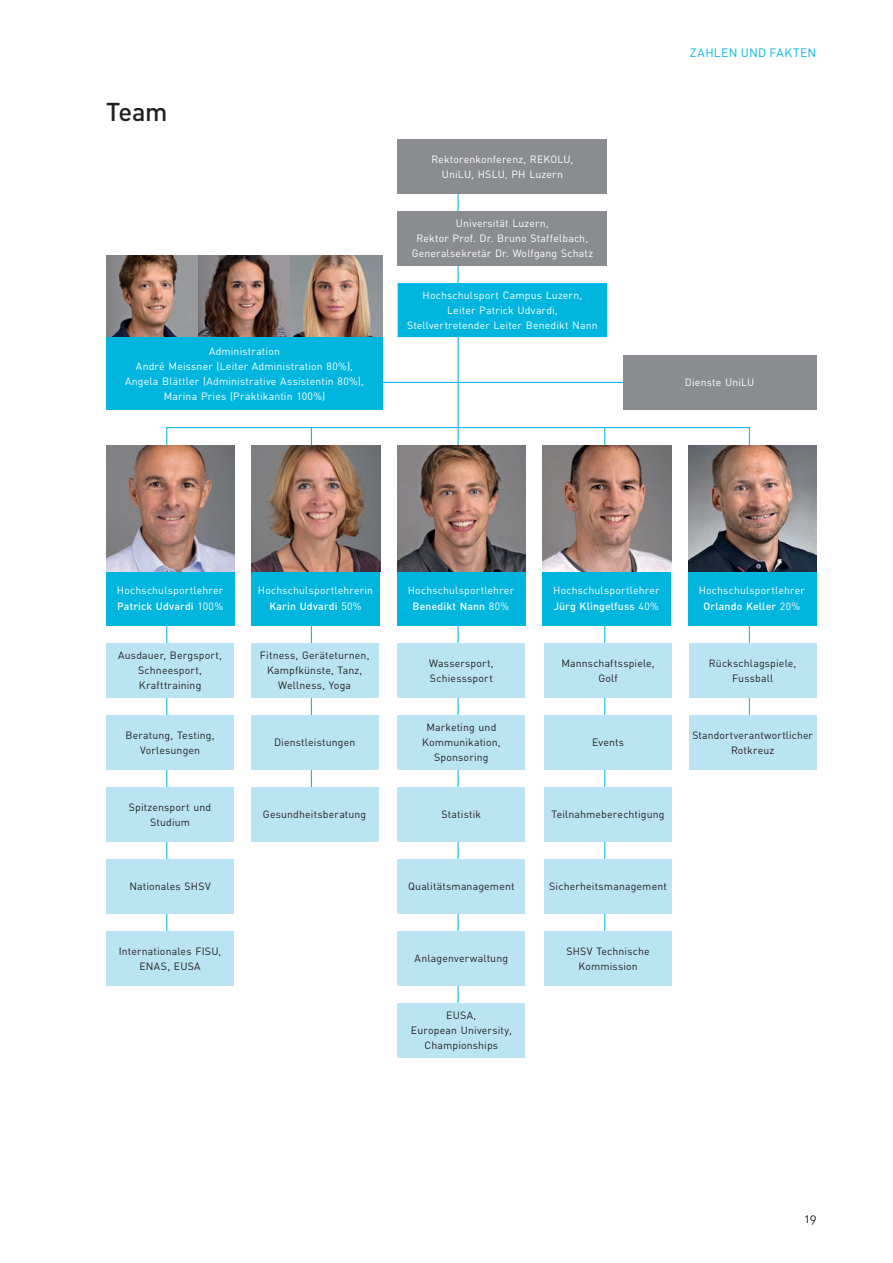
<style>
.page{position:relative;width:893px;height:1263px;background:#fff}
.page>*{position:absolute;margin:0;border:0;box-sizing:border-box;transform-origin:0 0}
.HSCL_Haupttitel{font:500 25.5px "DINOT";color:#231f20}
.t1{font:12.75px "DINOT";color:#231f20}
.HSCL_Kopfbereichstit{font:12px "DINOT";letter-spacing:.035em;color:#00b6de}
.HSCL_Organigramm{font:10.5px/15px "DINOT";letter-spacing:.015em;color:#231f20;text-align:center}
.HSCL_Organigramm-2{font:10.5px "DINOT";letter-spacing:.015em;color:#fff}
.HSCL_Organigramm-3{font:500 10.5px "DINOT";letter-spacing:.015em;color:#fff}
.s1{font-weight:400}
</style>
<div class="page">
<hr style="left:166px;top:427px;width:1px;height:527px;background:#00b6de">
<hr style="left:604px;top:427px;width:1px;height:527px;background:#00b6de">
<hr style="left:458px;top:181px;width:1px;height:829px;background:#00b6de">
<hr style="left:311px;top:427px;width:1px;height:406px;background:#00b6de">
<hr style="left:749px;top:427px;width:1px;height:333px;background:#00b6de">
<hr style="left:166px;top:427px;width:583px;height:1px;background:#00b6de">
<hr style="left:373px;top:382px;width:329px;height:1px;background:#00b6de">
<div style="left:106px;top:571px;width:129px;height:54px;background:#00b6de"></div>
<div style="left:252px;top:571px;width:128px;height:54px;background:#00b6de"></div>
<div style="left:397px;top:571px;width:129px;height:54px;background:#00b6de"></div>
<div style="left:543px;top:571px;width:128px;height:54px;background:#00b6de"></div>
<div style="left:688px;top:571px;width:128px;height:54px;background:#00b6de"></div>
<img style="left:106px;top:445px;width:129px;height:126px">
<img style="left:252px;top:445px;width:128px;height:126px">
<img style="left:397px;top:445px;width:129px;height:126px">
<img style="left:543px;top:445px;width:128px;height:126px">
<img style="left:688px;top:445px;width:128px;height:126px">
<div style="left:106px;top:643px;width:128px;height:54px;background:#bbe4f3"></div>
<div style="left:544px;top:643px;width:128px;height:54px;background:#bbe4f3"></div>
<div style="left:398px;top:643px;width:127px;height:54px;background:#bbe4f3"></div>
<div style="left:398px;top:139px;width:209px;height:54px;background:#8a8c8f"></div>
<div style="left:251px;top:643px;width:127px;height:54px;background:#bbe4f3"></div>
<div style="left:689px;top:643px;width:127px;height:54px;background:#bbe4f3"></div>
<div style="left:106px;top:715px;width:128px;height:54px;background:#bbe4f3"></div>
<div style="left:544px;top:715px;width:128px;height:54px;background:#bbe4f3"></div>
<div style="left:398px;top:715px;width:127px;height:54px;background:#bbe4f3"></div>
<div style="left:398px;top:211px;width:209px;height:54px;background:#8a8c8f"></div>
<div style="left:251px;top:715px;width:127px;height:54px;background:#bbe4f3"></div>
<div style="left:689px;top:715px;width:127px;height:54px;background:#bbe4f3"></div>
<div style="left:106px;top:787px;width:128px;height:54px;background:#bbe4f3"></div>
<div style="left:544px;top:787px;width:128px;height:54px;background:#bbe4f3"></div>
<div style="left:398px;top:787px;width:127px;height:54px;background:#bbe4f3"></div>
<div style="left:398px;top:284px;width:209px;height:53px;background:#00b6de"></div>
<div style="left:398px;top:283px;width:209px;height:54px;border:1px solid #00b6de"></div>
<div style="left:623px;top:355px;width:193px;height:54px;background:#8a8c8f"></div>
<img style="left:106px;top:256px;width:92px;height:81px">
<img style="left:198px;top:256px;width:93px;height:81px">
<img style="left:291px;top:256px;width:92px;height:81px">
<div style="left:106px;top:337px;width:277px;height:72px;background:#00b6de"></div>
<div style="left:251px;top:787px;width:127px;height:54px;background:#bbe4f3"></div>
<div style="left:106px;top:859px;width:128px;height:54px;background:#bbe4f3"></div>
<div style="left:544px;top:859px;width:128px;height:54px;background:#bbe4f3"></div>
<div style="left:398px;top:859px;width:127px;height:54px;background:#bbe4f3"></div>
<div style="left:106px;top:931px;width:128px;height:54px;background:#bbe4f3"></div>
<div style="left:544px;top:931px;width:128px;height:54px;background:#bbe4f3"></div>
<div style="left:398px;top:931px;width:127px;height:54px;background:#bbe4f3"></div>
<div style="left:398px;top:1003px;width:127px;height:54px;background:#bbe4f3"></div>
<p class="HSCL_Haupttitel" style="left:106px;top:96px;width:63px">Team</p>
<p class="HSCL_Organigramm-2" style="left:209px;top:344px;width:72px">Administration</p>
<p class="HSCL_Organigramm-2" style="left:136px;top:359px;width:219px">André Meissner (Leiter Administration 80%),</p>
<p class="HSCL_Organigramm-2" style="left:125px;top:374px;width:240px">Angela Blättler (Administrative Assistentin 80%),</p>
<p class="HSCL_Organigramm-2" style="left:164px;top:389px;width:163px">Marina Pries (Praktikantin 100%)</p>
<p class="HSCL_Organigramm-2" style="left:431px;top:152px;width:143px">Rektorenkonferenz, REKOLU,</p>
<p class="HSCL_Organigramm-2" style="left:442px;top:167px;width:122px">UniLU, HSLU, PH Luzern</p>
<p class="HSCL_Organigramm-2" style="left:456px;top:217px;width:94px">Universität Luzern,</p>
<p class="HSCL_Organigramm-2" style="left:417px;top:232px;width:173px">Rektor Prof. Dr. Bruno Staffelbach,</p>
<p class="HSCL_Organigramm-2" style="left:412px;top:247px;width:183px">Generalsekretär Dr. Wolfgang Schatz</p>
<p class="HSCL_Organigramm-2" style="left:423px;top:289px;width:161px">Hochschulsport Campus Luzern,</p>
<p class="HSCL_Organigramm-2" style="left:447px;top:304px;width:112px">Leiter Patrick Udvardi,</p>
<p class="HSCL_Organigramm-2" style="left:407px;top:319px;width:192px">Stellvertretender Leiter Benedikt Nann</p>
<p class="HSCL_Kopfbereichstit" style="left:690px;top:45px;width:128px">ZAHLEN UND FAKTEN</p>
<p class="HSCL_Organigramm-2" style="left:685px;top:376px;width:71px">Dienste UniLU</p>
<p class="HSCL_Organigramm-2" style="left:117px;top:583px;width:108px">Hochschulsportlehrer</p>
<p class="HSCL_Organigramm-3" style="left:117px;top:600px;width:107px">Patrick Udvardi <span class="s1">100%</span></p>
<p class="HSCL_Organigramm" style="left:118px;top:648px;width:105px">Ausdauer, Bergsport,<br>Schneesport,</p>
<p class="HSCL_Organigramm" style="left:139px;top:678px;width:64px">Krafttraining</p>
<p class="HSCL_Organigramm-2" style="left:258px;top:583px;width:117px">Hochschulsportlehrerin</p>
<p class="HSCL_Organigramm-3" style="left:269px;top:600px;width:94px">Karin Udvardi <span class="s1">50%</span></p>
<p class="HSCL_Organigramm" style="left:260px;top:648px;width:111px">Fitness, Geräteturnen,</p>
<p class="HSCL_Organigramm" style="left:267px;top:663px;width:97px">Kampfkünste, Tanz,</p>
<p class="HSCL_Organigramm" style="left:278px;top:678px;width:74px">Wellness, Yoga</p>
<p class="HSCL_Organigramm-2" style="left:408px;top:583px;width:108px">Hochschulsportlehrer</p>
<p class="HSCL_Organigramm-3" style="left:413px;top:600px;width:98px">Benedikt Nann <span class="s1">80%</span></p>
<p class="HSCL_Organigramm" style="left:429px;top:655px;width:66px">Wassersport,</p>
<p class="HSCL_Organigramm" style="left:430px;top:670px;width:64px">Schiesssport</p>
<p class="HSCL_Organigramm-2" style="left:553px;top:583px;width:108px">Hochschulsportlehrer</p>
<p class="HSCL_Organigramm-3" style="left:554px;top:600px;width:107px">Jürg Klingelfuss <span class="s1">40%</span></p>
<p class="HSCL_Organigramm" style="left:561px;top:655px;width:95px">Mannschaftsspiele,</p>
<p class="HSCL_Organigramm" style="left:598px;top:670px;width:21px">Golf</p>
<p class="HSCL_Organigramm" style="left:426px;top:720px;width:72px">Marketing und</p>
<p class="HSCL_Organigramm" style="left:422px;top:735px;width:80px">Kommunikation,</p>
<p class="HSCL_Organigramm" style="left:434px;top:750px;width:56px">Sponsoring</p>
<p class="HSCL_Organigramm" style="left:126px;top:727px;width:91px">Beratung, Testing,<br>Vorlesungen</p>
<p class="HSCL_Organigramm" style="left:592px;top:735px;width:34px">Events</p>
<p class="HSCL_Organigramm" style="left:274px;top:735px;width:83px">Dienstleistungen</p>
<p class="HSCL_Organigramm" style="left:129px;top:799px;width:84px">Spitzensport und</p>
<p class="HSCL_Organigramm" style="left:150px;top:814px;width:41px">Studium</p>
<p class="HSCL_Organigramm" style="left:263px;top:807px;width:105px">Gesundheitsberatung</p>
<p class="HSCL_Organigramm" style="left:442px;top:807px;width:41px">Statistik</p>
<p class="HSCL_Organigramm" style="left:552px;top:807px;width:115px">Teilnahmeberechtigung</p>
<p class="HSCL_Organigramm" style="left:129px;top:879px;width:83px">Nationales SHSV</p>
<p class="HSCL_Organigramm" style="left:408px;top:879px;width:108px">Qualitätsmanagement</p>
<p class="HSCL_Organigramm" style="left:549px;top:879px;width:119px">Sicherheitsmanagement</p>
<p class="HSCL_Organigramm" style="left:119px;top:943px;width:104px">Internationales FISU,</p>
<p class="HSCL_Organigramm" style="left:139px;top:958px;width:63px">ENAS, EUSA</p>
<p class="HSCL_Organigramm" style="left:415px;top:951px;width:95px">Anlagenverwaltung</p>
<p class="HSCL_Organigramm" style="left:411px;top:1008px;width:102px">EUSA,<br>European University,<br>Championships</p>
<p class="HSCL_Organigramm" style="left:566px;top:943px;width:85px">SHSV Technische</p>
<p class="HSCL_Organigramm" style="left:578px;top:958px;width:61px">Kommission</p>
<p class="HSCL_Organigramm-2" style="left:699px;top:583px;width:108px">Hochschulsportlehrer</p>
<p class="HSCL_Organigramm-3" style="left:703px;top:600px;width:98px">Orlando Keller <span class="s1">20%</span></p>
<p class="HSCL_Organigramm" style="left:709px;top:655px;width:89px">Rückschlagspiele,</p>
<p class="HSCL_Organigramm" style="left:732px;top:670px;width:42px">Fussball</p>
<p class="HSCL_Organigramm" style="left:692px;top:727px;width:122px">Standortverantwortlicher</p>
<p class="HSCL_Organigramm" style="left:731px;top:742px;width:45px">Rotkreuz</p>
<p class="t1" style="left:805px;top:1211px;width:13px">19</p>
</div>
